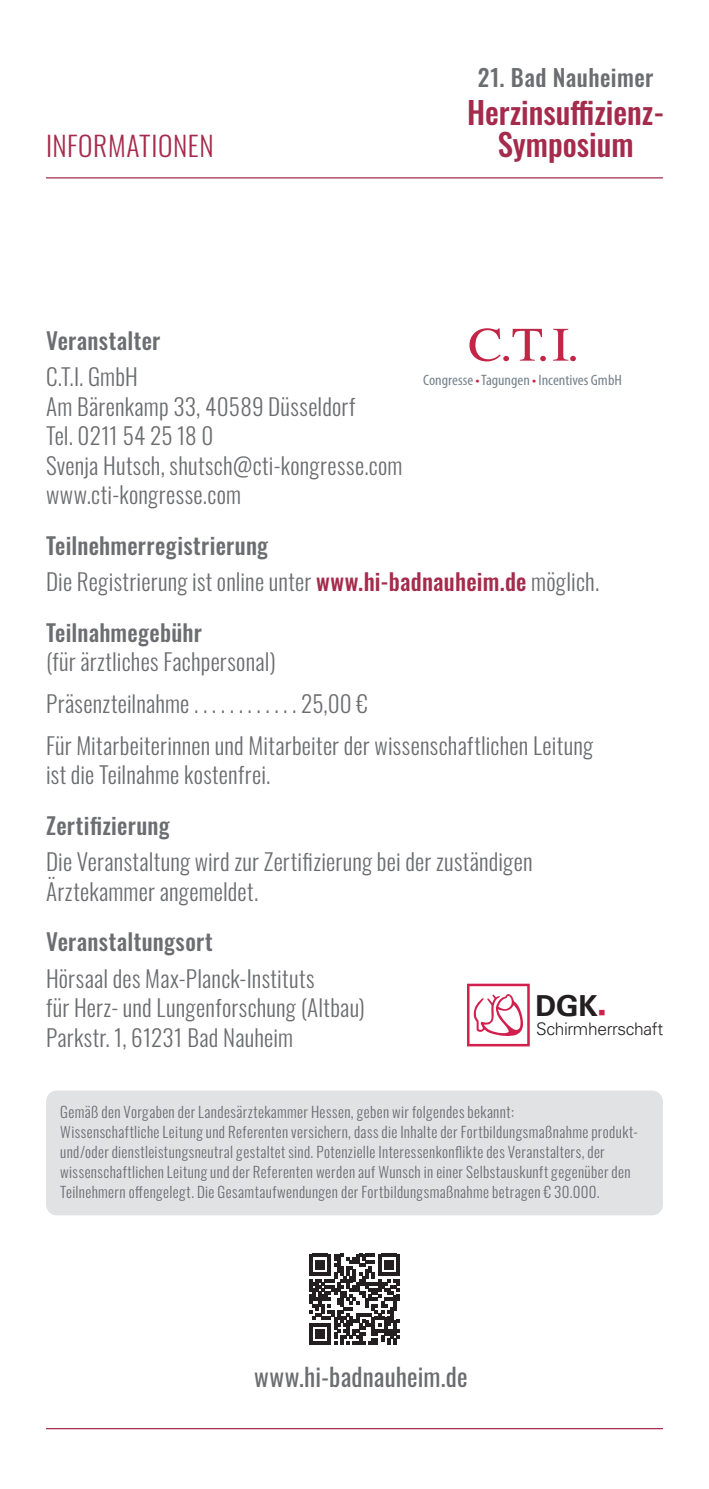
<style>
.page{position:relative;width:709px;height:1489px;background:#fff}
.page>*{position:absolute;margin:0;border:0;box-sizing:border-box;transform-origin:0 0}
.t1{font:500 31px/32px "Oswald";color:#a52b4c;text-align:center}
.t2{font:700 29px "Univers Com 65";color:#231f20}
.t3{font:300 27.5px "Oswald";letter-spacing:.02em;color:#a52b4c}
.t4{font:25px "Oswald";letter-spacing:.005em;color:#6c6d70}
.t5{font:500 23.5px "Oswald";letter-spacing:.02em;color:#6c6d70}
.t6{font:300 23px/29.2px "Oswald";letter-spacing:.01em;color:#6c6d70}
.t7{font:500 23px "Oswald";letter-spacing:.01em;color:#6c6d70}
.t8{font:300 17.25px "Univers Com 45";letter-spacing:-.02em;color:#231f20}
.t9{font:300 15px/20px "Oswald";letter-spacing:.025em;color:#6c6d70}
.t10{font:condensed 15px "Myriad Pro";letter-spacing:-.005em;color:#77838e;scale:1.07 1}
.s1{font-weight:500}
.s2{font-weight:500;color:#a52b4c}
.s3{color:#c22546}
</style>
<div class="page">
<div style="left:46px;top:1090px;width:617px;height:125px;background:#e1e2e4;border-radius:11px"></div>
<svg style="left:309px;top:1253px;width:91px;height:91px"></svg>
<hr style="left:46px;top:1427px;width:617px;height:1px;background:#a52b4c">
<hr style="left:46px;top:177px;width:617px;height:1px;background:#a52b4c">
<svg style="left:467px;top:983px;width:63px;height:63px"></svg>
<svg style="left:469px;top:328px;width:77px;height:33px"></svg>
<svg style="left:553px;top:329px;width:23px;height:32px"></svg>
<p class="t3" style="left:46px;top:121px;width:169px">INFORMATIONEN</p>
<p class="t5" style="left:478px;top:65px;width:177px">21. Bad Nauheimer</p>
<h1 class="t1" style="left:467px;top:98px;width:199px">Herzinsuffizienz-<br>Symposium</h1>
<p class="t7" style="left:46px;top:328px;width:116px">Veranstalter</p>
<p class="t6" style="left:46px;top:360px;width:358px">C.T.I. GmbH<br>Am Bärenkamp 33, 40589 Düsseldorf<br>Tel. 0211 54 25 18 0<br>Svenja Hutsch, shutsch@cti-kongresse.com www.cti-kongresse.com</p>
<p class="t6" style="left:46px;top:524px;width:554px;line-height:36.5px"><span class="s1">Teilnehmerregistrierung<br></span>Die Registrierung ist online unter <span class="s2">www.hi-badnauheim.de</span> möglich.</p>
<p class="t7" style="left:46px;top:620px;width:157px">Teilnahmegebühr</p>
<p class="t6" style="left:46px;top:638px;width:548px;line-height:41.8px">(für ärztliches Fachpersonal)<br>Präsenzteilnahme . . . . . . . . . . . . 25,00 €<br>Für Mitarbeiterinnen und Mitarbeiter der wissenschaftlichen Leitung</p>
<p class="t6" style="left:46px;top:757px;width:226px">ist die Teilnahme kostenfrei.</p>
<p class="t7" style="left:46px;top:813px;width:125px">Zertifizierung</p>
<p class="t6" style="left:46px;top:844px;width:488px">Die Veranstaltung wird zur Zertifizierung bei der zuständigen<br>Ärztekammer angemeldet.</p>
<p class="t7" style="left:46px;top:929px;width:168px">Veranstaltungsort</p>
<p class="t6" style="left:46px;top:961px;width:320px">Hörsaal des Max-Planck-Instituts<br>für Herz- und Lungenforschung (Altbau)<br>Parkstr. 1, 61231 Bad Nauheim</p>
<p class="t10" style="left:423px;top:370px;width:187px">Congresse <span class="s3">•</span>Tagungen <span class="s3">•</span> Incentives GmbH</p>
<p class="t2" style="left:535px;top:988px;width:64px">DGK</p>
<p class="t8" style="left:536px;top:1018px;width:128px">Schirmherrschaft</p>
<p class="t9" style="left:60px;top:1099px;width:579px">Gemäß den Vorgaben der Landesärztekammer Hessen, geben wir folgendes bekannt:<br>Wissenschaftliche Leitung und Referenten versichern, dass die Inhalte der Fortbildungsmaßnahme produkt&shy;und/oder dienstleistungsneutral gestaltet sind. Potenzielle Interessenkonflikte des Veranstalters, der wissenschaftlichen Leitung und der Referenten werden auf Wunsch in einer Selbstauskunft gegenüber den Teilnehmern offengelegt. Die Gesamtaufwendungen der Fortbildungsmaßnahme betragen € 30.000.</p>
<p class="t4" style="left:254px;top:1354px;width:215px">www.hi-badnauheim.de</p>
</div>
